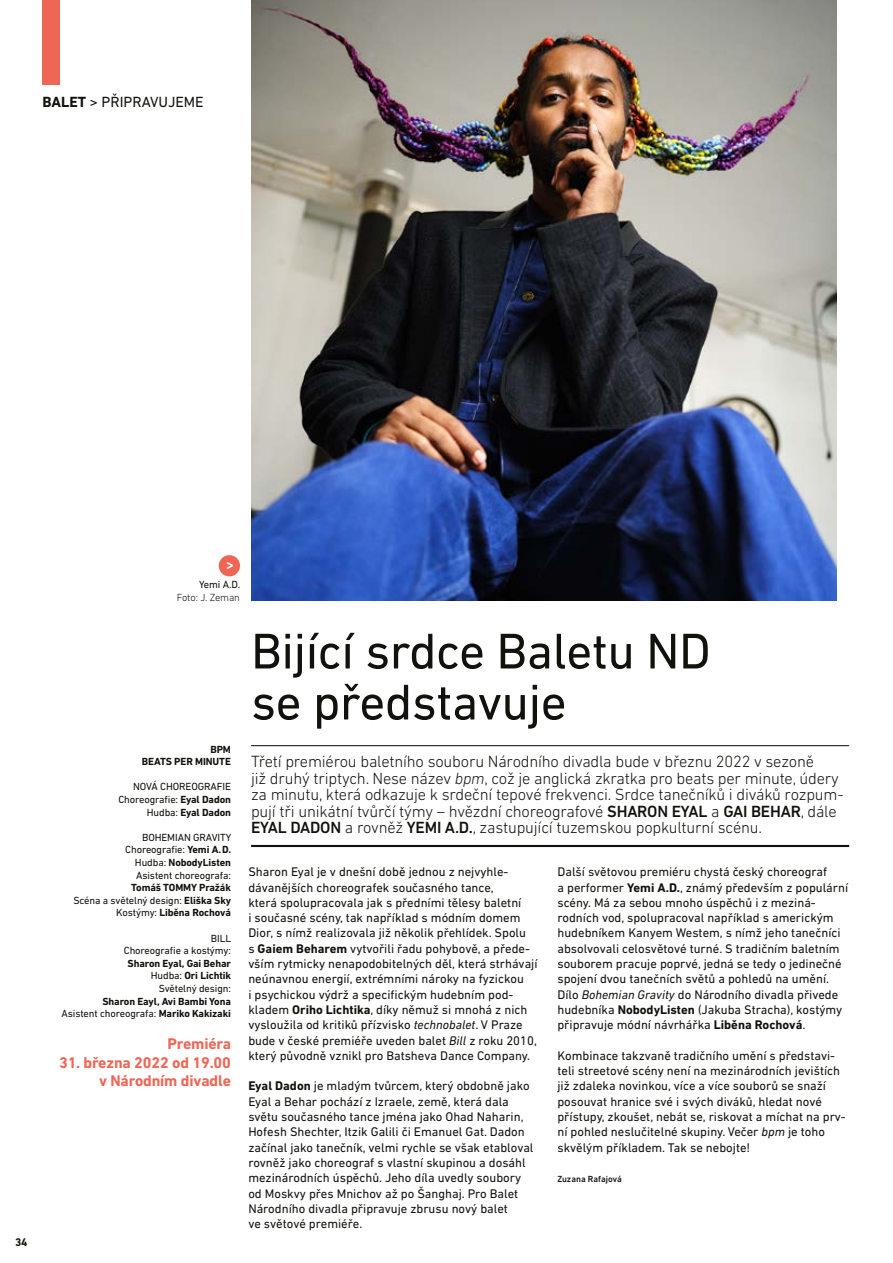
<style>
.page{position:relative;width:893px;height:1263px;background:#fff}
.page>*{position:absolute;margin:0;border:0;box-sizing:border-box;transform-origin:0 0}
.t1{font:51px/51px "DIN Next LT Pro";letter-spacing:-.01em;color:#12120d}
.t2{font:300 16.5px/16.5px "DIN Next LT Pro";letter-spacing:-.01em;color:#12120d}
.t3{font:700 15.75px/18.9px "DIN Next LT Pro";letter-spacing:-.01em;color:#ee6756;text-align:right}
.t4{font:15px "DIN Next LT Pro";color:#12120d}
.t5{font:12.75px/15.3px "DIN Next LT Pro";color:#12120d}
.t6{font:700 11.25px "DIN Next LT Pro";color:#12120d}
.t7{font:700 10.5px/12.6px "DIN Next LT Pro";letter-spacing:-.01em;color:#12120d;text-align:right}
.t8{font:10.5px/12.6px "DIN Next LT Pro";letter-spacing:-.01em;color:#12120d;text-align:right}
.t9{font:300 10.5px "DIN Next LT Pro";letter-spacing:-.01em;color:#12120d}
.t10{font:500 9px "DIN Next LT Pro";color:#12120d}
.s1{font-weight:700}
.s2{font-weight:400}
.s3{font-style:italic}
.s4{font-weight:500}
</style>
<div class="page">
<hr style="left:251px;top:745px;width:598px;height:1px;background:#12120d">
<hr style="left:251px;top:845px;width:598px;height:2px;background:#12120d">
<div style="left:219px;top:555px;width:21px;height:21px;background:#ee6756;border-radius:50%"></div>
<img style="left:251px;top:0;width:585px;height:601px">
<div style="left:43px;top:0;width:17px;height:85px;background:#ee6756"></div>
<p class="t4" style="left:43px;top:93px;width:163px"><span class="s1">BALET</span> &gt; PŘIPRAVUJEME</p>
<p class="t6" style="left:15px;top:1235px;width:14px">34</p>
<p class="t8" style="left:199px;top:578px;width:43px">Yemi A.D.</p>
<p class="t9" style="left:177px;top:591px;width:65px">Foto: J. Zeman</p>
<p class="t7" style="left:142px;top:743px;width:91px">BPM<br>BEATS PER MINUTE</p>
<p class="t8" style="left:118px;top:780px;width:114px">NOVÁ CHOREOGRAFIE<br>Choreografie: <span class="s1">Eyal Dadon<br></span>Hudba: <span class="s1">Eyal Dadon</span></p>
<p class="t8" style="left:125px;top:831px;width:107px">BOHEMIAN GRAVITY<br>Choreografie: <span class="s1">Yemi A.D.<br></span>Hudba: <span class="s1">NobodyListen<br></span>Asistent choreografa:</p>
<p class="t7" style="left:73px;top:881px;width:159px">Tomáš TOMMY Pražák<br><span class="s2">Scéna a světelný design:</span> Eliška Sky<br><span class="s2">Kostýmy:</span> Liběna Rochová</p>
<p class="t8" style="left:124px;top:931px;width:109px">BILL<br>Choreografie a kostýmy:</p>
<p class="t7" style="left:128px;top:957px;width:105px">Sharon Eyal, Gai Behar<br><span class="s2">Hudba:</span> Ori Lichtik<br><span class="s2">Světelný design:</span></p>
<p class="t7" style="left:62px;top:995px;width:171px">Sharon Eayl, Avi Bambi Yona<br><span class="s2">Asistent choreografa:</span> Mariko Kakizaki</p>
<p class="t3" style="left:167px;top:1034px;width:65px">Premiéra</p>
<p class="t3" style="left:59px;top:1053px;width:173px">31. března 2022 od 19.00 v Národním divadle</p>
<h1 class="t1" style="left:251px;top:625px;width:461px">Bijící srdce Baletu ND se představuje</h1>
<p class="t2" style="left:251px;top:753px;width:594px">Třetí premiérou baletního souboru Národního divadla bude v březnu 2022 v sezoně<br>již druhý triptych. Nese název <span class="s3">bpm</span>, což je anglická zkratka pro beats per minute, údery za minutu, která odkazuje k srdeční tepové frekvenci. Srdce tanečníků i diváků rozpum&shy;pují tři unikátní tvůrčí týmy – hvězdní choreografové <span class="s4">SHARON EYAL</span> a <span class="s4">GAI BEHAR</span>, dále <span class="s4">EYAL DADON</span> a rovněž <span class="s4">YEMI A.D.</span>, zastupující tuzemskou popkulturní scénu.</p>
<p class="t5" style="left:248px;top:864px;width:291px">Sharon Eyal je v dnešní době jednou z nejvyhle&shy;dávanějších choreografek současného tance,<br>která spolupracovala jak s předními tělesy baletní<br>i současné scény, tak například s módním domem Dior, s nímž realizovala již několik přehlídek. Spolu<br>s <span class="s1">Gaiem Beharem</span> vytvořili řadu pohybově, a přede&shy;vším rytmicky nenapodobitelných děl, která strhávají neúnavnou energií, extrémními nároky na fyzickou<br>i psychickou výdrž a specifickým hudebním pod&shy;kladem <span class="s1">Oriho Lichtika</span>, díky němuž si mnohá z nich vysloužila od kritiků přízvisko <span class="s3">technobalet</span>. V Praze bude v české premiéře uveden balet <span class="s3">Bill</span> z roku 2010, který původně vznikl pro Batsheva Dance Company.</p>
<p class="t5" style="left:248px;top:1078px;width:287px"><span class="s1">Eyal Dadon</span> je mladým tvůrcem, který obdobně jako Eyal a Behar pochází z Izraele, země, která dala světu současného tance jména jako Ohad Naharin, Hofesh Shechter, Itzik Galili či Emanuel Gat. Dadon začínal jako tanečník, velmi rychle se však etabloval rovněž jako choreograf s vlastní skupinou a dosáhl mezinárodních úspěchů. Jeho díla uvedly soubory od Moskvy přes Mnichov až po Šanghaj. Pro Balet Národního divadla připravuje zbrusu nový balet<br>ve světové premiéře.</p>
<p class="t5" style="left:557px;top:864px;width:292px">Další světovou premiéru chystá český choreograf<br>a performer <span class="s1">Yemi A.D.</span>, známý především z populární scény. Má za sebou mnoho úspěchů i z meziná&shy;rodních vod, spolupracoval například s americkým hudebníkem Kanyem Westem, s nímž jeho tanečníci absolvovali celosvětové turné. S tradičním baletním souborem pracuje poprvé, jedná se tedy o jedinečné spojení dvou tanečních světů a pohledů na umění.<br>Dílo <span class="s3">Bohemian Gravity</span> do Národního divadla přivede hudebníka <span class="s1">NobodyListen</span> (Jakuba Stracha), kostýmy připravuje módní návrhářka <span class="s1">Liběna Rochová</span>.</p>
<p class="t5" style="left:557px;top:1048px;width:290px">Kombinace takzvaně tradičního umění s představi&shy;teli streetové scény není na mezinárodních jevištích již zdaleka novinkou, více a více souborů se snaží posouvat hranice své i svých diváků, hledat nové přístupy, zkoušet, nebát se, riskovat a míchat na prv&shy;ní pohled neslučitelné skupiny. Večer <span class="s3">bpm</span> je toho skvělým příkladem. Tak se nebojte!</p>
<p class="t10" style="left:557px;top:1174px;width:66px">Zuzana Rafajová</p>
</div>
